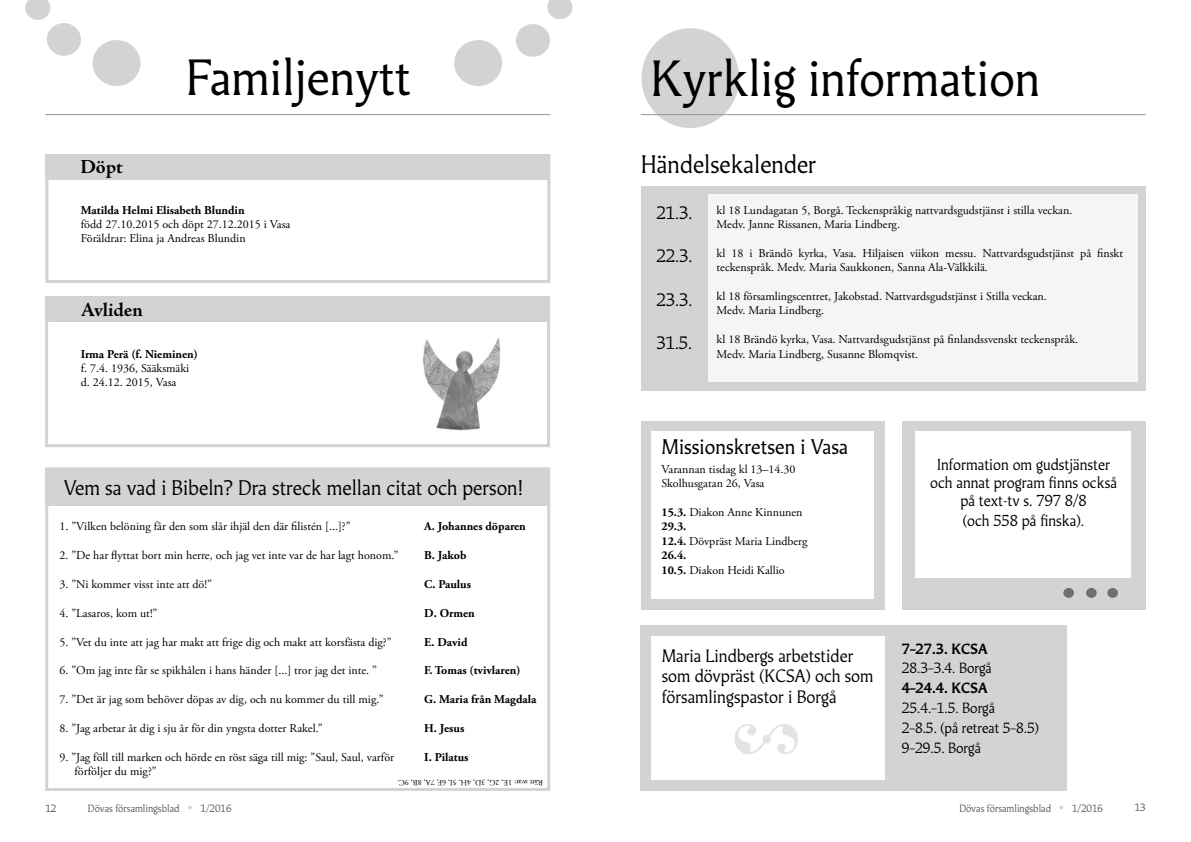
<style>
.page{position:relative;width:1191px;height:842px;background:#fff}
.page>*{position:absolute;margin:0;border:0;box-sizing:border-box;transform-origin:0 0}
.t1{font:60px "Adobe Garamond Pro";color:#e2e3e4}
.t2{font:48px "Martti";color:#000}
.t3{font:24px "Martti Display";color:#000}
.t4{font:20px "Martti Display";color:#000}
.t5{font:20px "Martti";color:#000}
.t6{font:700 20px "Adobe Jenson Pro";letter-spacing:-.005em;color:#000}
.t7{font:17px/20.4px "Martti Display";color:#000}
.t8{font:15px/18px "Martti Display";color:#000;text-align:center}
.t9{font:14px/19.9px "Martti Display";color:#000}
.t10{font:700 14px "Martti Display";color:#000}
.t11{font:12px/14.4px "Adobe Garamond Pro";color:#000}
.t12{font:700 12px "Adobe Garamond Pro";color:#000}
.t13{font:10px "Martti Display";color:#58595b}
.t14{font:10px "Martti";color:#58595b}
.t15{font:8px "Adobe Garamond Pro";color:#000}
.s1{font-weight:700}
.s2{font-family:"Georgia";font-size:15px;color:#d1d3d4}
</style>
<div class="page">
<div style="left:45px;top:470px;width:505px;height:36px;background:#d1d3d4"></div>
<div style="left:45px;top:467px;width:505px;height:324px;border:3px solid #d1d3d4"></div>
<div style="left:641px;top:422px;width:243px;height:188px;background:#d1d3d4"></div>
<div style="left:651px;top:432px;width:222px;height:167px;background:#fff"></div>
<div style="left:92px;top:40px;width:48px;height:46px;background:#d1d3d4;border-radius:50%"></div>
<div style="left:47px;top:23px;width:34px;height:33px;background:#d1d3d4;border-radius:50%"></div>
<div style="left:454px;top:40px;width:48px;height:46px;background:#d1d3d4;border-radius:50%"></div>
<svg style="left:25px;top:0;width:25px;height:20px"></svg>
<div style="left:516px;top:24px;width:34px;height:33px;background:#d1d3d4;border-radius:50%"></div>
<svg style="left:547px;top:0;width:25px;height:19px"></svg>
<hr style="left:45px;top:114px;width:505px;height:1px;background:#939598">
<div style="left:45px;top:296px;width:505px;height:151px;border:3px solid #d1d3d4"></div>
<div style="left:45px;top:296px;width:505px;height:26px;background:#d1d3d4"></div>
<img style="left:423px;top:337px;width:78px;height:94px">
<div style="left:641px;top:626px;width:426px;height:165px;background:#d1d3d4"></div>
<div style="left:642px;top:29px;width:96px;height:98px;background:#d1d3d4;border-radius:50%"></div>
<div style="left:641px;top:186px;width:504px;height:205px;background:#d1d3d4"></div>
<div style="left:708px;top:194px;width:429px;height:188px;background:#f4f5f5"></div>
<hr style="left:641px;top:114px;width:504px;height:1px;background:#939598">
<div style="left:651px;top:636px;width:233px;height:144px;background:#fff"></div>
<div style="left:45px;top:154px;width:505px;height:129px;border:3px solid #d1d3d4"></div>
<div style="left:46px;top:154px;width:504px;height:26px;background:#d1d3d4"></div>
<div style="left:901px;top:422px;width:244px;height:188px;background:#d1d3d4"></div>
<div style="left:915px;top:431px;width:216px;height:146px;background:#fff"></div>
<div style="left:1107px;top:588px;width:11px;height:10px;background:#6d6f71;border-radius:50%"></div>
<div style="left:1086px;top:588px;width:10px;height:10px;background:#6d6f71;border-radius:50%"></div>
<div style="left:1063px;top:588px;width:11px;height:10px;background:#6d6f71;border-radius:50%"></div>
<h2 class="t2" style="left:186px;top:48px;width:227px">Familjenytt</h2>
<h3 class="t6" style="left:80px;top:156px;width:44px">Döpt</h3>
<p class="t12" style="left:81px;top:203px;width:165px">Matilda Helmi Elisabeth Blundin</p>
<p class="t11" style="left:81px;top:217px;width:211px">född 27.10.2015 och döpt 27.12.2015 i Vasa<br>Föräldrar: Elina ja Andreas Blundin</p>
<h3 class="t6" style="left:81px;top:298px;width:63px">Avliden</h3>
<p class="t12" style="left:81px;top:347px;width:118px">Irma Perä (f. Nieminen)</p>
<p class="t11" style="left:81px;top:361px;width:110px">f. 7.4. 1936, Sääksmäki d. 24.12. 2015, Vasa</p>
<h3 class="t4" style="left:64px;top:475px;width:460px">Vem sa vad i Bibeln? Dra streck mellan citat och person!</h3>
<p class="t11" style="left:59px;top:520px;width:293px">1. ”Vilken belöning får den som slår ihjäl den där filistén [...]?”</p>
<p class="t11" style="left:59px;top:549px;width:341px">2. ”De har flyttat bort min herre, och jag vet inte var de har lagt honom.”</p>
<p class="t11" style="left:59px;top:577px;width:154px">3. ”Ni kommer visst inte att dö!”</p>
<p class="t11" style="left:59px;top:606px;width:100px">4. ”Lasaros, kom ut!”</p>
<p class="t11" style="left:59px;top:635px;width:334px">5. ”Vet du inte att jag har makt att frige dig och makt att korsfästa dig?”</p>
<p class="t11" style="left:59px;top:664px;width:319px">6. ”Om jag inte får se spikhålen i hans händer [...] tror jag det inte. ”</p>
<p class="t11" style="left:59px;top:693px;width:325px">7. ”Det är jag som behöver döpas av dig, och nu kommer du till mig.”</p>
<p class="t11" style="left:59px;top:721px;width:265px">8. ”Jag arbetar åt dig i sju år för din yngsta dotter Rakel.”</p>
<p class="t11" style="left:74px;top:750px;width:321px;text-indent:-15px">9. ”Jag föll till marken och hörde en röst säga till mig: ”Saul, Saul, varför förföljer du mig?”</p>
<p class="t12" style="left:424px;top:520px;width:103px">A. Johannes döparen</p>
<p class="t12" style="left:424px;top:548px;width:44px">B. Jakob</p>
<p class="t12" style="left:424px;top:577px;width:48px">C. Paulus</p>
<p class="t12" style="left:424px;top:606px;width:52px">D. Ormen</p>
<p class="t12" style="left:424px;top:635px;width:45px">E. David</p>
<p class="t12" style="left:424px;top:664px;width:98px">F. Tomas (tvivlaren)</p>
<p class="t12" style="left:424px;top:692px;width:114px">G. Maria från Magdala</p>
<p class="t12" style="left:424px;top:721px;width:42px">H. Jesus</p>
<p class="t12" style="left:424px;top:750px;width:46px">I. Pilatus</p>
<p class="t15" style="left:543px;top:787px;width:147px;rotate:-180deg">Rätt svar: 1E, 2G, 3D, 4H, 5I, 6F, 7A, 8B, 9C.</p>
<h2 class="t2" style="left:650px;top:49px;width:391px">Kyrklig information</h2>
<h3 class="t3" style="left:641px;top:149px;width:177px">Händelsekalender</h3>
<h3 class="t7" style="left:656px;top:203px;width:37px">21.3.</h3>
<h3 class="t7" style="left:656px;top:246px;width:37px">22.3.</h3>
<p class="t11" style="left:716px;top:203px;width:357px">kl 18 Lundagatan 5, Borgå. Teckenspråkig nattvardsgudstjänst i stilla veckan.<br>Medv. Janne Rissanen, Maria Lindberg.</p>
<p class="t11" style="left:716px;top:246px;width:408px">kl 18 i Brändö kyrka, Vasa. Hiljaisen viikon messu. Nattvardsgudstjänst på finskt teckenspråk. Medv. Maria Saukkonen, Sanna Ala-Välkkilä.</p>
<p class="t11" style="left:716px;top:289px;width:332px">kl 18 församlingscentret, Jakobstad. Nattvardsgudstjänst i Stilla veckan.<br>Medv. Maria Lindberg.</p>
<p class="t11" style="left:716px;top:333px;width:363px">kl 18 Brändö kyrka, Vasa. Nattvardsgudstjänst på finlandssvenskt teckenspråk.<br>Medv. Maria Lindberg, Susanne Blomqvist.</p>
<h3 class="t7" style="left:656px;top:289px;width:37px">23.3.</h3>
<h3 class="t7" style="left:656px;top:332px;width:37px">31.5.</h3>
<h3 class="t5" style="left:661px;top:435px;width:188px">Missionskretsen i Vasa</h3>
<p class="t11" style="left:661px;top:462px;width:136px">Varannan tisdag kl 13–14.30<br>Skolhusgatan 26, Vasa</p>
<p class="t11" style="left:661px;top:505px;width:148px"><span class="s1">15.3.</span> Diakon Anne Kinnunen<br><span class="s1">29.3.<br>12.4.</span> Dövpräst Maria Lindberg<br><span class="s1">26.4.<br>10.5.</span> Diakon Heidi Kallio</p>
<h3 class="t7" style="left:662px;top:645px;width:213px">Maria Lindbergs arbetstider som dövpräst (KCSA) och som församlingspastor i Borgå</h3>
<h1 class="t1" style="left:732px;top:703px;width:70px">2</h1>
<p class="t8" style="left:930px;top:456px;width:188px">Information om gudstjänster och annat program finns också på text-tv s. 797 8/8</p>
<p class="t8" style="left:962px;top:511px;width:123px">(och 558 på finska).</p>
<p class="t10" style="left:901px;top:640px;width:88px">7–27.3. KCSA</p>
<p class="t9" style="left:901px;top:658px;width:92px">28.3–3.4. Borgå</p>
<p class="t10" style="left:901px;top:680px;width:88px">4–24.4. KCSA</p>
<p class="t9" style="left:901px;top:698px;width:139px">25.4.–1.5. Borgå<br>2–8.5. (på retreat 5–8.5)<br>9–29.5. Borgå</p>
<p class="t14" style="left:45px;top:802px;width:12px">12</p>
<p class="t13" style="left:88px;top:802px;width:145px">Dövas församlingsblad <span class="s2">•</span> 1/2016</p>
<p class="t13" style="left:959px;top:802px;width:145px">Dövas församlingsblad <span class="s2">•</span> 1/2016</p>
<p class="t14" style="left:1134px;top:802px;width:12px">13</p>
</div>
